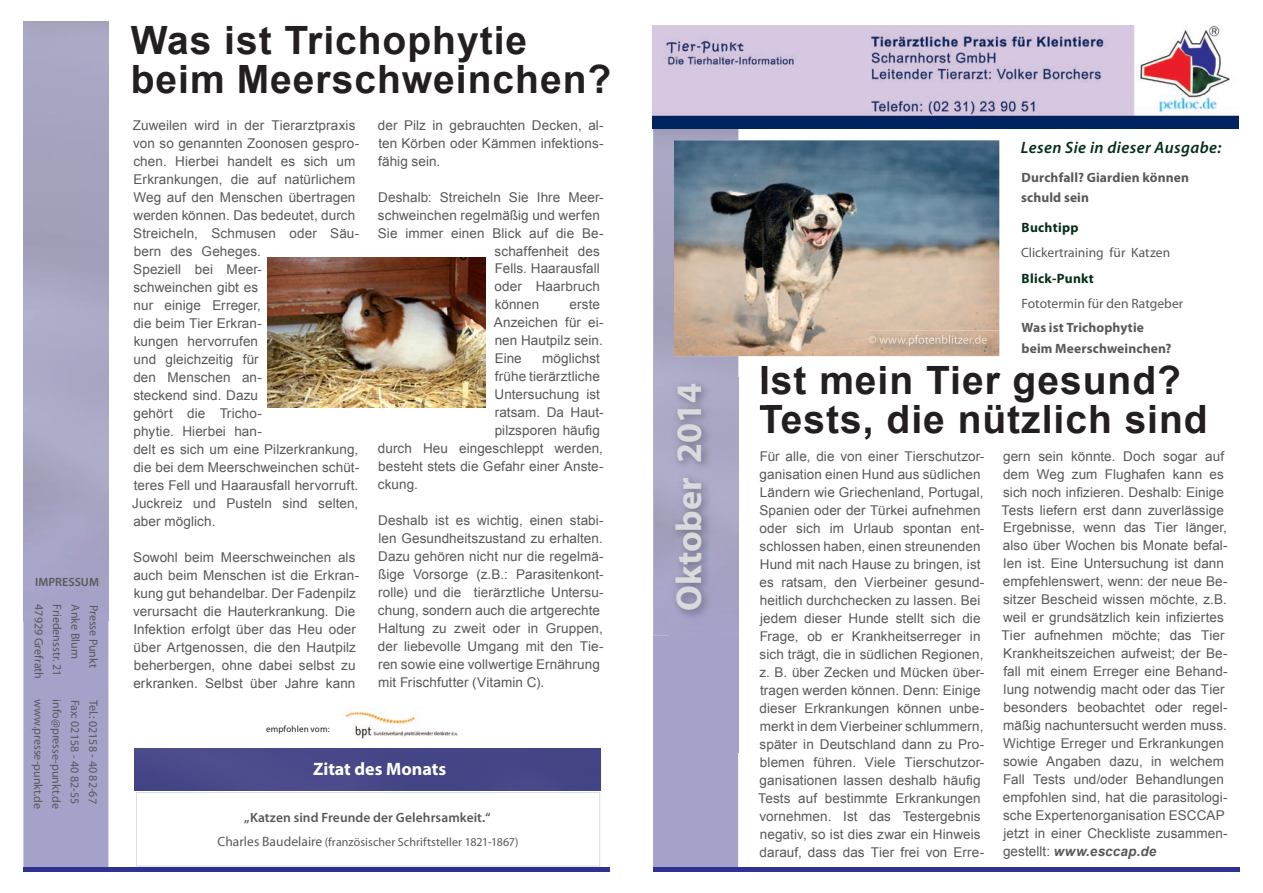
<style>
.page{position:relative;width:1263px;height:893px;background:#fff}
.page>*{position:absolute;margin:0;border:0;box-sizing:border-box;transform-origin:0 0}
.t1{font:700 39px/39px "Arial";letter-spacing:.025em;color:#231f20}
.t2{font:700 36px "Myriad Pro";color:#d9dadc}
.t3{font:700 18px "Myriad Pro";color:#fff}
.t4{font:italic 600 16.5px "Myriad Pro";letter-spacing:.025em;color:#062e16}
.t5{font:13.5px/18px "Arial";letter-spacing:.005em;color:#57585a}
.t6{font:700 13.5px/20.5px "Myriad Pro";letter-spacing:.01em;color:#57585a}
.t7{font:13.5px "Myriad Pro";color:#57585a}
.t8{font:600 13.5px "Myriad Pro";letter-spacing:.005em;color:#57585a}
.t9{font:700 13.5px "Myriad Pro";letter-spacing:.025em;color:#062e16}
.t10{font:12px "Myriad Pro";letter-spacing:-.005em;color:#57585a}
.t11{font:600 12px "Myriad Pro";letter-spacing:.005em;color:#57585a}
.t12{font:9px "Myriad Pro";letter-spacing:.02em;color:#231f20}
.s1{font-size:13.5px}
.s2{font-weight:700;font-style:italic}
</style>
<div class="page">
<div style="left:23px;top:621px;width:85px;height:246px;background:#a5a2ca"></div>
<div style="left:23px;top:867px;width:587px;height:5px;background:#2e3092"></div>
<div style="left:135px;top:748px;width:466px;height:43px;background:#464788"></div>
<img style="left:345px;top:710px;width:113px;height:29px">
<div style="left:653px;top:129px;width:85px;height:738px;background:#a5a2ca"></div>
<div style="left:653px;top:867px;width:586px;height:5px;background:#2e3092"></div>
<img style="left:654px;top:129px;width:84px;height:507px">
<img style="left:652px;top:25px;width:586px;height:104px">
<img style="left:674px;top:140px;width:325px;height:216px">
<img style="left:866px;top:330px;width:133px;height:26px">
<img style="left:869px;top:335px;width:118px;height:11px">
<img style="left:267px;top:258px;width:218px;height:150px">
<img style="left:670px;top:378px;width:92px;height:375px">
<img style="left:762px;top:378px;width:4px;height:17px">
<img style="left:760px;top:405px;width:6px;height:34px">
<svg style="left:136px;top:792px;width:464px;height:74px"></svg>
<p class="t11" style="left:35px;top:574px;width:65px">IMPRESSUM</p>
<p class="t10" style="left:46px;top:604px;width:76px;rotate:90deg">47929 Grefrath</p>
<p class="t10" style="left:65px;top:604px;width:73px;rotate:90deg">Friedensstr. 21</p>
<p class="t10" style="left:83px;top:604px;width:56px;rotate:90deg">Anke Blum</p>
<p class="t10" style="left:101px;top:604px;width:65px;rotate:90deg">Presse Punkt</p>
<p class="t10" style="left:46px;top:699px;width:111px;rotate:90deg">www.presse-punkt.de</p>
<p class="t10" style="left:64px;top:699px;width:111px;rotate:90deg">info@presse-punkt.de</p>
<p class="t10" style="left:82px;top:699px;width:106px;rotate:90deg">Fax: 02158 - 40 82-55</p>
<p class="t10" style="left:101px;top:700px;width:106px;rotate:90deg">Tel.: 02158 - 40 82-67</p>
<h1 class="t1" style="left:131px;top:22px;width:482px">Was ist Trichophytie beim Meerschweinchen?</h1>
<p class="t5" style="left:132px;top:116px;width:229px">Zuweilen wird in der Tierarztpraxis von so genannten Zoonosen gespro&shy;chen. Hierbei handelt es sich um<br>Erkrankungen, die auf natürlichem<br>Weg auf den Menschen übertragen werden können. Das bedeutet, durch<br>Streicheln, Schmusen oder Säu&shy;bern des Geheges.<br>Speziell bei Meer-<br>schweinchen gibt es<br>nur einige Erreger,<br>die beim Tier Erkran-<br>kungen hervorrufen<br>und gleichzeitig für<br>den Menschen an-<br>steckend sind. Dazu<br>gehört die Tricho-<br>phytie. Hierbei han-<br>delt es sich um eine Pilzerkrankung, die bei dem Meerschweinchen schüt&shy;teres Fell und Haarausfall hervorruft.<br>Juckreiz und Pusteln sind selten, aber möglich.</p>
<p class="t5" style="left:133px;top:548px;width:227px">Sowohl beim Meerschweinchen als auch beim Menschen ist die Erkran&shy;kung gut behandelbar. Der Fadenpilz verursacht die Hauterkrankung. Die Infektion erfolgt über das Heu oder über Artgenossen, die den Hautpilz beherbergen, ohne dabei selbst zu erkranken. Selbst über Jahre kann</p>
<p class="t5" style="left:378px;top:116px;width:227px;text-align:justify">der Pilz in gebrauchten Decken, al&shy;ten Körben oder Kämmen infektions&shy;fähig sein.</p>
<p class="t5" style="left:378px;top:188px;width:227px">Deshalb: Streicheln Sie Ihre Meer-</p>
<p class="t5" style="left:378px;top:206px;width:223px">schweinchen regelmäßig und werfen</p>
<p class="t5" style="left:378px;top:224px;width:227px">Sie immer einen Blick auf die Be-</p>
<p class="t5" style="left:495px;top:242px;width:107px">schaffenheit des</p>
<p class="t5" style="left:495px;top:260px;width:107px">Fells. Haarausfall</p>
<p class="t5" style="left:494px;top:278px;width:107px">oder Haarbruch</p>
<p class="t5" style="left:495px;top:296px;width:46px">können</p>
<p class="t5" style="left:494px;top:296px;width:111px;text-indent:76px">erste<br>Anzeichen für ei&shy;nen Hautpilz sein.<br>Eine</p>
<p class="t5" style="left:542px;top:350px;width:59px">möglichst</p>
<p class="t5" style="left:495px;top:368px;width:107px">frühe tierärztliche</p>
<p class="t5" style="left:494px;top:386px;width:107px">Untersuchung ist</p>
<p class="t5" style="left:495px;top:404px;width:111px">ratsam. Da Haut-</p>
<p class="t5" style="left:495px;top:422px;width:107px">pilzsporen häufig</p>
<p class="t5" style="left:378px;top:440px;width:226px">durch Heu eingeschleppt werden,</p>
<p class="t5" style="left:378px;top:458px;width:227px">besteht stets die Gefahr einer Anste-</p>
<p class="t5" style="left:378px;top:476px;width:42px">ckung.</p>
<p class="t5" style="left:378px;top:512px;width:227px">Deshalb ist es wichtig, einen stabi&shy;len Gesundheitszustand zu erhalten.<br>Dazu gehören nicht nur die regelmä&shy;ßige Vorsorge (z.B.: Parasitenkont&shy;rolle) und die tierärztliche Untersu&shy;chung, sondern auch die artgerechte Haltung zu zweit oder in Gruppen, der liebevolle Umgang mit den Tie&shy;ren sowie eine vollwertige Ernährung mit Frischfutter (Vitamin C).</p>
<p class="t12" style="left:266px;top:723px;width:65px">empfohlen vom:</p>
<h3 class="t3" style="left:313px;top:757px;width:135px">Zitat des Monats</h3>
<p class="t8" style="left:244px;top:809px;width:248px">„Katzen sind Freunde der Gelehrsamkeit.“</p>
<p class="t10" style="left:218px;top:835px;width:302px"><span class="s1">Charles Baudelaire</span> (französischer Schriftsteller 1821-1867)</p>
<h2 class="t2" style="left:665px;top:611px;width:230px;rotate:-90deg">Oktober 2014</h2>
<p class="t4" style="left:1021px;top:137px;width:202px">Lesen Sie in dieser Ausgabe:</p>
<p class="t6" style="left:1021px;top:166px;width:169px">Durchfall? Giardien können schuld sein</p>
<p class="t9" style="left:1021px;top:219px;width:59px">Buchtipp</p>
<p class="t7" style="left:1021px;top:244px;width:151px">Clickertraining für Katzen</p>
<p class="t9" style="left:1021px;top:270px;width:74px">Blick-Punkt</p>
<p class="t7" style="left:1021px;top:295px;width:163px">Fototermin für den Ratgeber</p>
<p class="t6" style="left:1021px;top:317px;width:152px">Was ist Trichophytie beim Meerschweinchen?</p>
<h1 class="t1" style="left:759px;top:362px;width:450px">Ist mein Tier gesund?<br>Tests, die nützlich sind</h1>
<p class="t5" style="left:758px;top:447px;width:228px">Für alle, die von einer Tierschutzor&shy;ganisation einen Hund aus südlichen Ländern wie Griechenland, Portugal, Spanien oder der Türkei aufnehmen oder sich im Urlaub spontan ent&shy;schlossen haben, einen streunenden Hund mit nach Hause zu bringen, ist es ratsam, den Vierbeiner gesund&shy;heitlich durchchecken zu lassen. Bei jedem dieser Hunde stellt sich die Frage, ob er Krankheitserreger in sich trägt, die in südlichen Regionen, z. B. über Zecken und Mücken über&shy;tragen werden können. Denn: Einige dieser Erkrankungen können unbe&shy;merkt in dem Vierbeiner schlummern, später in Deutschland dann zu Pro&shy;blemen führen. Viele Tierschutzor&shy;ganisationen lassen deshalb häufig Tests auf bestimmte Erkrankungen vornehmen. Ist das Testergebnis negativ, so ist dies zwar ein Hinweis darauf, dass das Tier frei von Erre-</p>
<p class="t5" style="left:1001px;top:447px;width:228px">gern sein könnte. Doch sogar auf dem Weg zum Flughafen kann es sich noch infizieren. Deshalb: Einige Tests liefern erst dann zuverlässige Ergebnisse, wenn das Tier länger, also über Wochen bis Monate befal&shy;len ist. Eine Untersuchung ist dann empfehlenswert, wenn: der neue Be&shy;sitzer Bescheid wissen möchte, z.B. weil er grundsätzlich kein infiziertes Tier aufnehmen möchte; das Tier Krankheitszeichen aufweist; der Be&shy;fall mit einem Erreger eine Behand&shy;lung notwendig macht oder das Tier besonders beobachtet oder regel&shy;mäßig nachuntersucht werden muss.<br>Wichtige Erreger und Erkrankungen sowie Angaben dazu, in welchem Fall Tests und/oder Behandlungen empfohlen sind, hat die parasitologi&shy;sche Expertenorganisation ESCCAP jetzt in einer Checkliste zusammen&shy;gestellt: <span class="s2">www.esccap.de</span></p>
</div>
